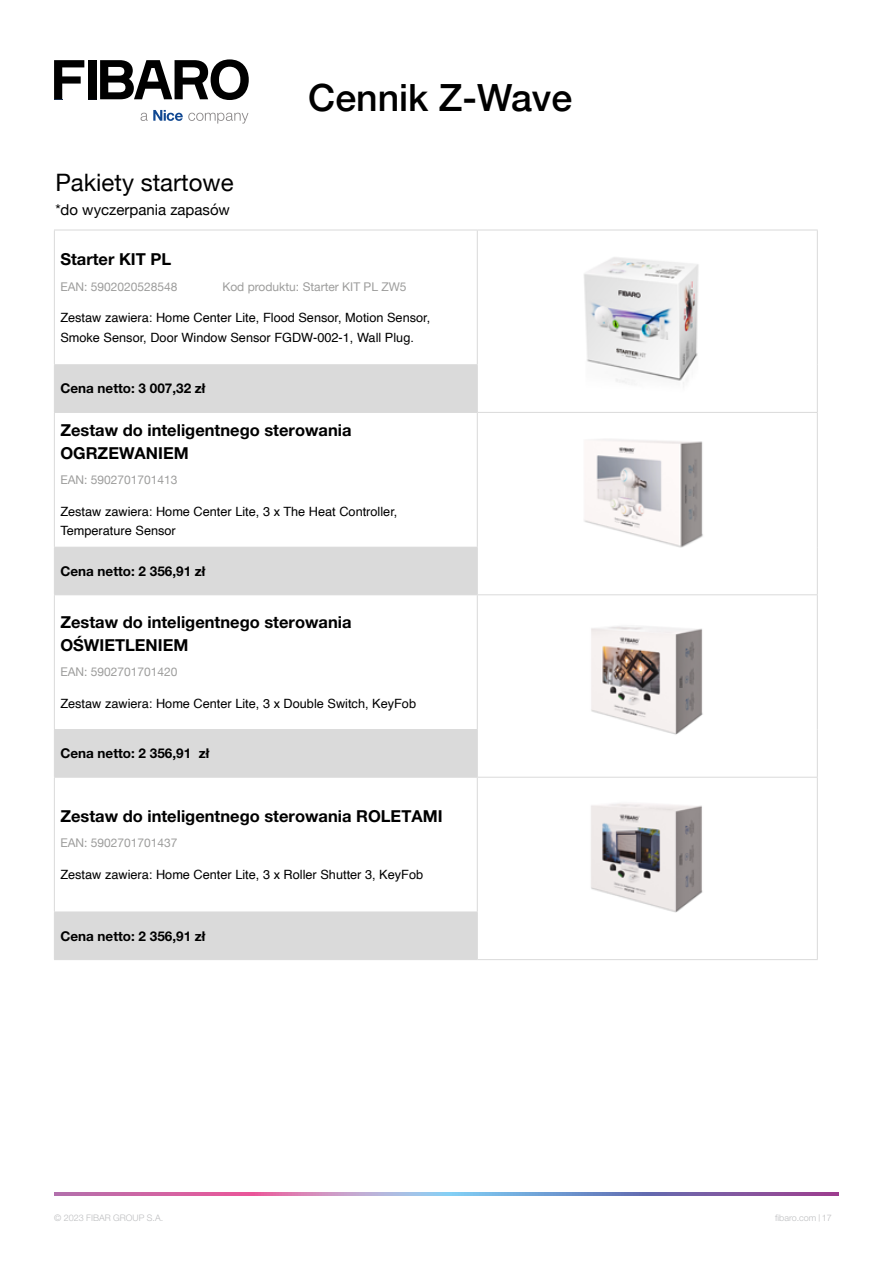
<style>
.page{position:relative;width:893px;height:1263px;background:#fff}
.page>*{position:absolute;margin:0;border:0;box-sizing:border-box;transform-origin:0 0}
.t1{font:500 37.5px "Helvetica Neue";color:#000}
.t2{font:24px "Helvetica Neue";color:#000}
.t3{font:700 16.5px/22.5px "Helvetica Neue LT Pro";color:#000}
.t4{font:15px "Helvetica Neue";color:#000}
.t5{font:700 13.5px "Helvetica Neue LT Pro";color:#000}
.t6{font:12.75px/19.5px "Helvetica";color:#000}
.t7{font:12px "Helvetica Neue";color:#9d9d9c}
.t8{font:300 9px "Helvetica Neue LT Pro";color:#bdbec0}
.s1{color:#bdbdbf}
</style>
<div class="page">
<svg style="left:54px;top:1193px;width:785px;height:3px;background:#a17db8"></svg>
<svg style="left:54px;top:60px;width:30px;height:39px"></svg>
<div style="left:88px;top:60px;width:8px;height:39px;background:#000"></div>
<svg style="left:100px;top:59px;width:149px;height:41px"></svg>
<svg style="left:141px;top:110px;width:107px;height:14px"></svg>
<svg style="left:55px;top:365px;width:422px;height:594px"></svg>
<hr style="left:54px;top:230px;width:423px;height:1px;background:#dadada">
<hr style="left:54px;top:230px;width:1px;height:134px;background:#dadada">
<hr style="left:477px;top:230px;width:341px;height:1px;background:#dadada">
<hr style="left:477px;top:230px;width:1px;height:134px;background:#dadada">
<hr style="left:817px;top:230px;width:1px;height:135px;background:#dadada">
<hr style="left:54px;top:364px;width:424px;height:1px;background:#dadada">
<hr style="left:54px;top:365px;width:1px;height:47px;background:#dadada">
<hr style="left:477px;top:365px;width:1px;height:47px;background:#dadada">
<hr style="left:817px;top:365px;width:1px;height:47px;background:#dadada">
<hr style="left:54px;top:412px;width:423px;height:1px;background:#dadada">
<hr style="left:54px;top:413px;width:1px;height:134px;background:#dadada">
<hr style="left:477px;top:412px;width:341px;height:1px;background:#dadada">
<hr style="left:477px;top:413px;width:1px;height:134px;background:#dadada">
<hr style="left:817px;top:413px;width:1px;height:134px;background:#dadada">
<hr style="left:54px;top:547px;width:424px;height:1px;background:#dadada">
<hr style="left:54px;top:547px;width:1px;height:47px;background:#dadada">
<hr style="left:477px;top:547px;width:1px;height:47px;background:#dadada">
<hr style="left:817px;top:547px;width:1px;height:47px;background:#dadada">
<hr style="left:54px;top:594px;width:423px;height:1px;background:#dadada">
<hr style="left:54px;top:595px;width:1px;height:134px;background:#dadada">
<hr style="left:477px;top:594px;width:341px;height:1px;background:#dadada">
<hr style="left:477px;top:595px;width:1px;height:134px;background:#dadada">
<hr style="left:817px;top:595px;width:1px;height:134px;background:#dadada">
<hr style="left:54px;top:729px;width:424px;height:1px;background:#dadada">
<hr style="left:54px;top:730px;width:1px;height:47px;background:#dadada">
<hr style="left:477px;top:730px;width:1px;height:47px;background:#dadada">
<hr style="left:817px;top:729px;width:1px;height:48px;background:#dadada">
<hr style="left:54px;top:777px;width:423px;height:1px;background:#dadada">
<hr style="left:54px;top:777px;width:1px;height:134px;background:#dadada">
<hr style="left:477px;top:777px;width:341px;height:1px;background:#dadada">
<hr style="left:477px;top:777px;width:1px;height:134px;background:#dadada">
<hr style="left:817px;top:777px;width:1px;height:135px;background:#dadada">
<hr style="left:54px;top:911px;width:424px;height:1px;background:#dadada">
<hr style="left:54px;top:912px;width:1px;height:47px;background:#dadada">
<hr style="left:477px;top:912px;width:1px;height:47px;background:#dadada">
<hr style="left:817px;top:912px;width:1px;height:47px;background:#dadada">
<hr style="left:54px;top:959px;width:423px;height:1px;background:#dadada">
<hr style="left:477px;top:959px;width:341px;height:1px;background:#dadada">
<img style="left:584px;top:257px;width:115px;height:127px">
<img style="left:584px;top:439px;width:119px;height:109px">
<img style="left:591px;top:626px;width:112px;height:109px">
<img style="left:591px;top:803px;width:112px;height:110px">
<h2 class="t2" style="left:55px;top:165px;width:180px">Pakiety startowe</h2>
<p class="t4" style="left:55px;top:199px;width:176px">*do wyczerpania zapasów</p>
<h1 class="t1" style="left:308px;top:67px;width:265px">Cennik Z-Wave</h1>
<p class="t3" style="left:60px;top:248px;width:112px">Starter KIT PL</p>
<p class="t7" style="left:60px;top:278px;width:119px">EAN: 5902020528548</p>
<p class="t7" style="left:222px;top:278px;width:186px">Kod produktu: Starter KIT PL ZW5</p>
<p class="t6" style="left:60px;top:308px;width:371px">Zestaw zawiera: Home Center Lite, Flood Sensor, Motion Sensor,<br>Smoke Sensor, Door Window Sensor FGDW-002-1, Wall Plug.</p>
<p class="t5" style="left:60px;top:380px;width:147px">Cena netto: 3 007,32 zł</p>
<p class="t3" style="left:60px;top:419px;width:293px">Zestaw do inteligentnego sterowania<br>OGRZEWANIEM</p>
<p class="t7" style="left:60px;top:471px;width:119px">EAN: 5902701701413</p>
<p class="t6" style="left:60px;top:502px;width:339px">Zestaw zawiera: Home Center Lite, 3 x The Heat Controller,<br>Temperature Sensor</p>
<p class="t5" style="left:60px;top:563px;width:147px">Cena netto: 2 356,91 zł</p>
<p class="t3" style="left:60px;top:611px;width:293px">Zestaw do inteligentnego sterowania<br>OŚWIETLENIEM</p>
<p class="t7" style="left:60px;top:663px;width:119px">EAN: 5902701701420</p>
<p class="t6" style="left:60px;top:694px;width:357px">Zestaw zawiera: Home Center Lite, 3 x Double Switch, KeyFob</p>
<p class="t5" style="left:60px;top:745px;width:150px">Cena netto: 2 356,91 zł</p>
<p class="t3" style="left:60px;top:804px;width:384px">Zestaw do inteligentnego sterowania ROLETAMI</p>
<p class="t7" style="left:60px;top:834px;width:119px">EAN: 5902701701437</p>
<p class="t6" style="left:60px;top:865px;width:364px">Zestaw zawiera: Home Center Lite, 3 x Roller Shutter 3, KeyFob</p>
<p class="t5" style="left:60px;top:927px;width:147px">Cena netto: 2 356,91 zł</p>
<p class="t8" style="left:54px;top:1212px;width:111px">© 2023 FIBAR GROUP S.A.</p>
<p class="t8" style="left:775px;top:1212px;width:58px">fibaro.com <span class="s1">17</span></p>
</div>
